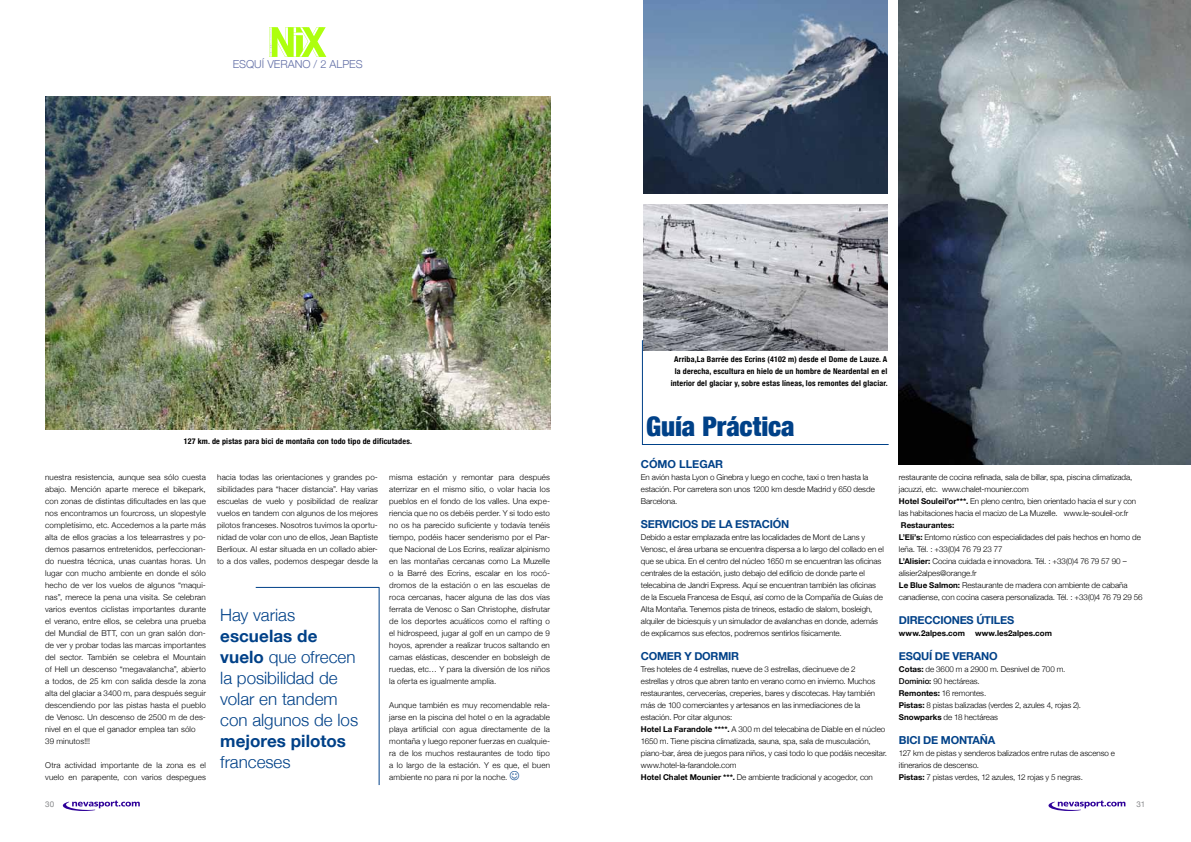
<style>
.page{position:relative;width:1191px;height:842px;background:#fff}
.page>*{position:absolute;margin:0;border:0;box-sizing:border-box;transform-origin:0 0}
.texto{font:900 condensed 27px "Helvetica Neue";letter-spacing:-.005em;color:#004188}
.texto-2{font:300 17px/21px "Helvetica Neue";color:#004188}
.ladillo{font:700 11px "Helvetica Neue";letter-spacing:-.02em;color:#004188}
.t1{font:300 11px "Helvetica Neue";color:#606da5}
.ladillo-2{font:700 11px "Helvetica Neue";color:#004188}
.texto-3{font:300 8px/12px "Helvetica Neue";letter-spacing:-.005em;color:#000}
.pie{font:700 condensed 8px/12px "Helvetica Neue";letter-spacing:.02em;color:#000;text-align:center}
.texto-4{font:300 8px/12px "Helvetica Neue";letter-spacing:.015em;color:#000}
.texto-5{font:700 8px "Helvetica Neue";color:#000}
.t2{font:8px "Helvetica Neue";color:#87888a}
.s1{font-weight:700}
.s2{font-weight:500}
</style>
<div class="page">
<svg style="left:269px;top:27px;width:57px;height:30px"></svg>
<svg style="left:63px;top:800px;width:77px;height:11px"></svg>
<svg style="left:1048px;top:800px;width:77px;height:11px"></svg>
<svg style="left:887px;top:0;width:12px;height:168px"></svg>
<img style="left:899px;top:0;width:292px;height:464px">
<img style="left:643px;top:0;width:244px;height:193px">
<img style="left:643px;top:205px;width:244px;height:134px">
<svg style="left:641px;top:339px;width:248px;height:106px"></svg>
<img style="left:45px;top:96px;width:505px;height:333px">
<hr style="left:256px;top:587px;width:123px;height:1px;background:#004188">
<hr style="left:379px;top:587px;width:1px;height:198px;background:#004188">
<h3 class="t1" style="left:233px;top:57px;width:132px">ESQUÍ VERANO / 2 ALPES</h3>
<p class="pie" style="left:184px;top:435px;width:230px">127 km. de pistas para bici de montaña con todo tipo de dificutades.</p>
<p class="texto-3" style="left:45px;top:471px;width:162px;text-align:justify">nuestra resistencia, aunque sea sólo cuesta abajo. Mención aparte merece el bikepark, con zonas de distintas dificultades en las que nos encontramos un fourcross, un slopestyle completísimo, etc. Accedemos a la parte más alta de ellos gracias a los telearrastres y po&shy;demos pasarnos entretenidos, perfeccionan&shy;do nuestra técnica, unas cuantas horas. Un lugar con mucho ambiente en donde el sólo hecho de ver los vuelos de algunos “maqui&shy;nas”, merece la pena una visita. Se celebran varios eventos ciclistas importantes durante el verano, entre ellos, se celebra una prueba del Mundial de BTT, con un gran salón don&shy;de ver y probar todas las marcas importantes del sector. También se celebra el Mountain of Hell un descenso “megavalancha”, abierto a todos, de 25 km con salida desde la zona alta del glaciar a 3400 m, para después seguir descendiendo por las pistas hasta el pueblo de Venosc. Un descenso de 2500 m de des&shy;nivel en el que el ganador emplea tan sólo ¡¡¡¡ 39 minutos!!!</p>
<p class="texto-4" style="left:45px;top:759px;width:162px">Otra actividad importante de la zona es el vuelo en parapente, con varios despegues</p>
<p class="texto-3" style="left:217px;top:471px;width:162px;text-align:justify">hacia todas las orientaciones y grandes po&shy;sibilidades para “hacer distancia”. Hay varias escuelas de vuelo y posibilidad de realizar vuelos en tandem con algunos de los mejores pilotos franceses. Nosotros tuvimos la oportu&shy;nidad de volar con uno de ellos, Jean Baptiste Berlioux. Al estar situada en un collado abier&shy;to a dos valles, podemos despegar desde la</p>
<p class="texto-3" style="left:389px;top:471px;width:162px;text-align:justify">misma estación y remontar para después aterrizar en el mismo sitio, o volar hacia los pueblos en el fondo de los valles. Una expe&shy;riencia que no os debéis perder. Y si todo esto no os ha parecido suficiente y todavía tenéis tiempo, podéis hacer senderismo por el Par&shy;que Nacional de Los Ecrins, realizar alpinismo en las montañas cercanas como La Muzelle o la Barré des Ecrins, escalar en los rocó&shy;dromos de la estación o en las escuelas de roca cercanas, hacer alguna de las dos vías ferrata de Venosc o San Christophe, disfrutar de los deportes acuáticos como el rafting o el hidrospeed, jugar al golf en un campo de 9 hoyos, aprender a realizar trucos saltando en camas elásticas, descender en bobsleigh de ruedas, etc… Y para la diversión de los niños la oferta es igualmente amplia.</p>
<p class="texto-3" style="left:389px;top:699px;width:162px;text-align:justify">Aunque también es muy recomendable rela&shy;jarse en la piscina del hotel o en la agradable playa artificial con agua directamente de la montaña y luego reponer fuerzas en cualquie&shy;ra de los muchos restaurantes de todo tipo a lo largo de la estación. Y es que, el buen ambiente no para ni por la noche.</p>
<p class="texto-2" style="left:220px;top:604px;width:139px">Hay varias <span class="s1">escuelas de vuelo</span> que ofrecen la posibilidad de volar en tandem con algunos de los <span class="s1">mejores pilotos </span>franceses</p>
<p class="pie" style="left:670px;top:353px;width:218px">Arriba,La Barrée des Ecrins (4102 m) desde el Dome de Lauze. A la derecha, escultura en hielo de un hombre de Neardental en el interior del glaciar y, sobre estas líneas, los remontes del glaciar.</p>
<p class="texto" style="left:646px;top:410px;width:150px">Guía Práctica</p>
<p class="ladillo-2" style="left:641px;top:457px;width:84px">CÓMO LLEGAR</p>
<p class="texto-3" style="left:641px;top:471px;width:235px">En avión hasta Lyon o Ginebra y luego en coche, taxi o tren hasta la estación. Por carretera son unos 1200 km desde Madrid y 650 desde<br>Barcelona.</p>
<p class="ladillo" style="left:641px;top:517px;width:150px">SERVICIOS DE LA ESTACIÓN</p>
<p class="texto-3" style="left:641px;top:531px;width:244px">Debido a estar emplazada entre las localidades de Mont de Lans y Venosc, el área urbana se encuentra dispersa a lo largo del collado en el que se ubica. En el centro del núcleo 1650 m se encuentran las oficinas centrales de la estación, justo debajo del edificio de donde parte el telecabina de Jandri Express. Aquí se encuentran también las oficinas de la Escuela Francesa de Esquí, así como de la Compañía de Guías de Alta Montaña. Tenemos pista de trineos, estadio de slalom, bosleigh, alquiler de biciesquís y un simulador de avalanchas en donde, además de explicarnos sus efectos, podremos sentirlos físicamente.</p>
<p class="ladillo" style="left:641px;top:649px;width:100px">COMER Y DORMIR</p>
<p class="texto-3" style="left:641px;top:663px;width:236px">Tres hoteles de 4 estrellas, nueve de 3 estrellas, diecinueve de 2 estrellas y otros que abren tanto en verano como en invierno. Muchos restaurantes, cervecerías, creperies, bares y discotecas. Hay también más de 100 comerciantes y artesanos en las inmediaciones de la estación. Por citar algunos:</p>
<p class="texto-3" style="left:641px;top:723px;width:248px"><span class="s1">Hotel La Farandole ****.</span> A 300 m del telecabina de Diable en el núcleo 1650 m. Tiene piscina climatizada, sauna, spa, sala de musculación, piano-bar, área de juegos para niños, y casi todo lo que podáis necesitar. www.hotel-la-farandole.com</p>
<p class="texto-3" style="left:641px;top:771px;width:233px"><span class="s1">Hotel Chalet Mounier ***.</span> De ambiente tradicional y acogedor, con</p>
<p class="texto-3" style="left:899px;top:471px;width:235px">restaurante de cocina refinada, sala de billar, spa, piscina climatizada, jacuzzi, etc. www.chalet-mounier.com</p>
<p class="texto-3" style="left:899px;top:495px;width:239px"><span class="s1">Hotel Souleil’or***.</span> En pleno centro, bien orientado hacia el sur y con las habitaciones hacia el macizo de La Muzelle. www.le-souleil-or.fr</p>
<p class="texto-5" style="left:901px;top:520px;width:55px">Restaurantes:</p>
<p class="texto-3" style="left:899px;top:531px;width:243px"><span class="s1">L’Eli’s:</span> Entorno rústico con especialidades del país hechos en horno de leña. Tél. : +33(0)4 76 79 23 77</p>
<p class="texto-3" style="left:899px;top:555px;width:229px"><span class="s1">L’Alisier:</span> Cocina cuidada e innovadora. Tél. : +33(0)4 76 79 57 90 – alisier2alpes@orange.fr</p>
<p class="texto-3" style="left:899px;top:579px;width:245px"><span class="s1">Le Blue Salmon:</span> Restaurante de madera con ambiente de cabaña canadiense, con cocina casera personalizada. Tél. : +33(0)4 76 79 29 56</p>
<p class="ladillo" style="left:899px;top:613px;width:117px">DIRECCIONES ÚTILES</p>
<p class="texto-5" style="left:899px;top:628px;width:67px">www.2alpes.com</p>
<p class="texto-5" style="left:975px;top:628px;width:78px">www.les2alpes.com</p>
<p class="ladillo" style="left:899px;top:649px;width:100px">ESQUÍ DE VERANO</p>
<p class="texto-3" style="left:899px;top:663px;width:168px"><span class="s1">Cotas:</span> de 3600 m a 2900 m. Desnivel de 700 m.</p>
<p class="texto-3" style="left:899px;top:675px;width:82px"><span class="s2">Dominio:</span> 90 hectáreas.</p>
<p class="texto-3" style="left:899px;top:687px;width:89px"><span class="s1">Remontes:</span> 16 remontes.</p>
<p class="texto-3" style="left:899px;top:699px;width:184px"><span class="s1">Pistas:</span> 8 pistas balizadas (verdes 2, azules 4, rojas 2).</p>
<p class="texto-3" style="left:899px;top:711px;width:101px"><span class="s1">Snowparks</span> de 18 hectáreas</p>
<p class="ladillo" style="left:899px;top:733px;width:98px">BICI DE MONTAÑA</p>
<p class="texto-3" style="left:899px;top:747px;width:218px">127 km de pistas y senderos balizados entre rutas de ascenso e itinerarios de descenso.</p>
<p class="texto-3" style="left:899px;top:771px;width:185px"><span class="s1">Pistas:</span> 7 pistas verdes, 12 azules, 12 rojas y 5 negras.</p>
<p class="t2" style="left:45px;top:799px;width:10px">30</p>
<p class="t2" style="left:1136px;top:799px;width:10px">31</p>
</div>
